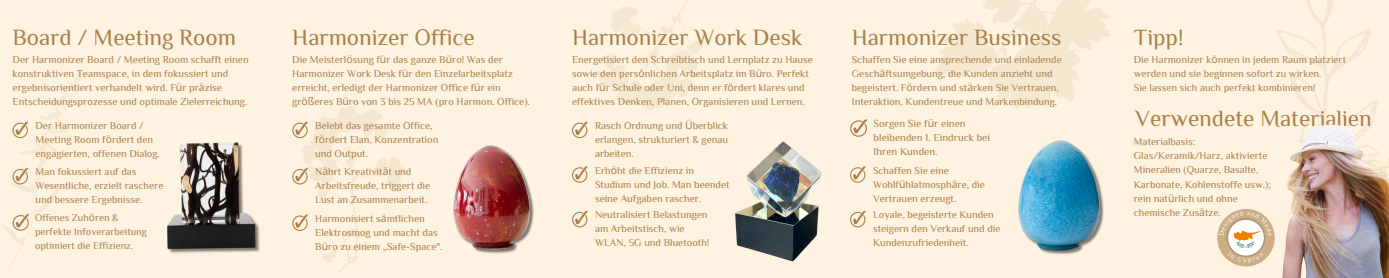
<style>
.page{position:relative;width:1389px;height:278px;background:#fff}
.page>*{position:absolute;margin:0;border:0;box-sizing:border-box;transform-origin:0 0}
.t1{font:23.2px "ZCOOL Xiao Wei";color:#a9804a}
.t2{font:10.6px/14.2px "ZCOOL Xiao Wei";color:#a9804a}
.t3{font:10.5px/14px "ZCOOL Xiao Wei";color:#a9804a}
.t4{font:10.4px/13.9px "ZCOOL Xiao Wei";color:#a9804a}
.t5{font:10.2px/13.6px "ZCOOL Xiao Wei";color:#a9804a}
.s1{font-family:"Noto Sans"}
</style>
<div class="page">
<div style="left:0;top:0;width:1389px;height:277px;background:#fef2e0"></div>
<svg style="left:2px;top:70px;width:81px;height:204px"></svg>
<svg style="left:47px;top:100px;width:9px;height:7px"></svg>
<svg style="left:20px;top:237px;width:4px;height:5px"></svg>
<svg style="left:301px;top:107px;width:104px;height:166px"></svg>
<svg style="left:598px;top:0;width:106px;height:110px"></svg>
<svg style="left:1276px;top:0;width:102px;height:100px"></svg>
<svg style="left:13px;top:121px;width:15px;height:17px"></svg>
<svg style="left:13px;top:168px;width:25px;height:23px"></svg>
<svg style="left:13px;top:214px;width:16px;height:16px"></svg>
<img style="left:168px;top:142px;width:92px;height:111px">
<svg style="left:292px;top:121px;width:16px;height:17px"></svg>
<svg style="left:292px;top:168px;width:16px;height:16px"></svg>
<svg style="left:292px;top:214px;width:16px;height:17px"></svg>
<img style="left:453px;top:145px;width:81px;height:109px">
<svg style="left:572px;top:121px;width:16px;height:17px"></svg>
<svg style="left:572px;top:166px;width:16px;height:16px"></svg>
<svg style="left:572px;top:211px;width:16px;height:16px"></svg>
<svg style="left:850px;top:119px;width:17px;height:18px"></svg>
<svg style="left:850px;top:166px;width:16px;height:16px"></svg>
<svg style="left:850px;top:211px;width:16px;height:16px"></svg>
<img style="left:1019px;top:140px;width:85px;height:115px">
<img style="left:1241px;top:100px;width:148px;height:177px">
<img style="left:735px;top:141px;width:87px;height:121px">
<svg style="left:934px;top:0;width:176px;height:109px;fill:#f6e7d1"></svg>
<svg style="left:1217px;top:209px;width:58px;height:57px"></svg>
<p class="t1" style="left:13px;top:24px;width:225px">Board / Meeting Room</p>
<p class="t3" style="left:13px;top:52px;width:238px">Der Harmonizer Board / Meeting Room schafft einen konstruktiven Teamspace, in dem fokussiert und ergebnisorientiert verhandelt wird. F<span class="s1">ü</span>r pr<span class="s1">ä</span>zise Entscheidungsprozesse und optimale Zielerreichung.</p>
<p class="t4" style="left:36px;top:118px;width:126px">Der Harmonizer Board /<br>Meeting Room f<span class="s1">ö</span>rdert den engagierten, offenen Dialog.</p>
<p class="t4" style="left:36px;top:164px;width:129px">Man fokussiert auf das<br>Wesentliche, erzielt raschere und bessere Ergebnisse.</p>
<p class="t5" style="left:35px;top:210px;width:113px">Offenes Zuh<span class="s1">ö</span>ren &amp; perfekte Infoverarbeitung optimiert die Effizienz.</p>
<p class="t1" style="left:292px;top:24px;width:184px">Harmonizer Office</p>
<p class="t4" style="left:292px;top:52px;width:239px">Die Meisterl<span class="s1">ö</span>sung f<span class="s1">ü</span>r das ganze B<span class="s1">ü</span>ro! Was der Harmonizer Work Desk f<span class="s1">ü</span>r den Einzelarbeitsplatz erreicht, erledigt der Harmonizer Office f<span class="s1">ü</span>r ein gr<span class="s1">öß</span>eres B<span class="s1">ü</span>ro von 3 bis 25 MA (pro Harmon. Office).</p>
<p class="t4" style="left:315px;top:118px;width:125px">Belebt das gesamte Office, f<span class="s1">ö</span>rdert Elan, Konzentration und Output.</p>
<p class="t4" style="left:315px;top:164px;width:116px">N<span class="s1">ä</span>hrt Kreativit<span class="s1">ä</span>t und<br>Arbeitsfreude, triggert die<br>Lust an Zusammenarbeit.</p>
<p class="t4" style="left:315px;top:211px;width:129px">Harmonisiert s<span class="s1">ä</span>mtlichen<br>Elektrosmog und macht das<br>B<span class="s1">ü</span>ro zu einem „Safe-Space".</p>
<p class="t1" style="left:572px;top:24px;width:232px">Harmonizer Work Desk</p>
<p class="t4" style="left:572px;top:52px;width:242px">Energetisiert den Schreibtisch und Lernplatz zu Hause sowie den pers<span class="s1">ö</span>nlichen Arbeitsplatz im B<span class="s1">ü</span>ro. Perfekt auch f<span class="s1">ü</span>r Schule oder Uni, denn er f<span class="s1">ö</span>rdert klares und effektives Denken, Planen, Organisieren und Lernen.</p>
<p class="t4" style="left:595px;top:118px;width:135px;text-align:justify">Rasch Ordnung und <span class="s1">Ü</span>berblick erlangen, strukturiert &amp; genau arbeiten.</p>
<p class="t4" style="left:595px;top:163px;width:136px">Erh<span class="s1">ö</span>ht die Effizienz in<br>Studium und Job. Man beendet seine Aufgaben rascher.</p>
<p class="t4" style="left:595px;top:207px;width:116px">Neutralisiert Belastungen am Arbeitstisch, wie<br>WLAN, 5G und Bluetooth!</p>
<p class="t1" style="left:852px;top:24px;width:211px">Harmonizer Business</p>
<p class="t4" style="left:852px;top:52px;width:212px">Schaffen Sie eine ansprechende und einladende Gesch<span class="s1">ä</span>ftsumgebung, die Kunden anzieht und begeistert. F<span class="s1">ö</span>rdern und st<span class="s1">ä</span>rken Sie Vertrauen, Interaktion, Kundentreue und Markenbindung.</p>
<p class="t2" style="left:874px;top:116px;width:118px">Sorgen Sie f<span class="s1">ü</span>r einen bleibenden 1. Eindruck bei<br>Ihren Kunden.</p>
<p class="t4" style="left:873px;top:163px;width:113px">Schaffen Sie eine<br>Wohlf<span class="s1">ü</span>hlatmosph<span class="s1">ä</span>re, die<br>Vertrauen erzeugt.</p>
<p class="t4" style="left:873px;top:207px;width:129px">Loyale, begeisterte Kunden steigern den Verkauf und die<br>Kundenzufriedenheit.</p>
<p class="t1" style="left:1134px;top:24px;width:51px">Tipp!</p>
<p class="t4" style="left:1134px;top:52px;width:214px;line-height:14.2px">Die Harmonizer k<span class="s1">ö</span>nnen in jedem Raum platziert werden und sie beginnen sofort zu wirken.</p>
<p class="t4" style="left:1134px;top:80px;width:183px">Sie lassen sich auch perfekt kombinieren!</p>
<p class="t1" style="left:1135px;top:106px;width:238px">Verwendete Materialien</p>
<p class="t4" style="left:1134px;top:134px;width:135px;line-height:14.2px">Materialbasis:<br>Glas/Keramik/Harz, aktivierte<br>Mineralien (Quarze, Basalte,</p>
<p class="t4" style="left:1134px;top:176px;width:139px;line-height:14.2px">Karbonate, Kohlenstoffe usw.); rein nat<span class="s1">ü</span>rlich und ohne chemische Zus<span class="s1">ä</span>tze.</p>
</div>
